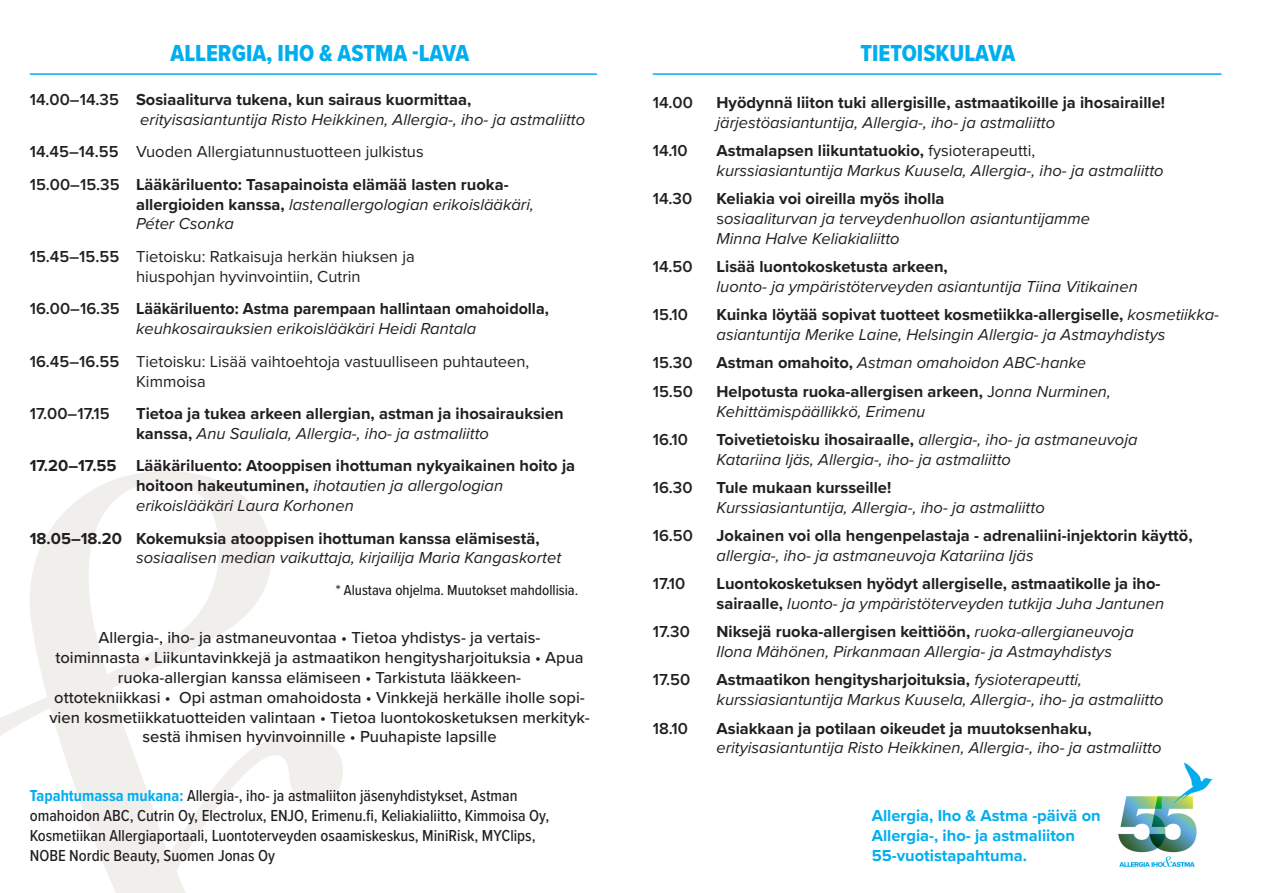
<style>
.page{position:relative;width:1263px;height:893px;background:#fff}
.page>*{position:absolute;margin:0;border:0;box-sizing:border-box;transform-origin:0 0}
.t1{font:24px "Proxima Nova Cond Extrabld";color:#00aeef}
.t2{font:italic 16.5px/19.8px "Proxima Nova";color:#231f20}
.t3{font:700 16.5px/19.8px "Proxima Nova";color:#231f20}
.t4{font:500 16.5px/19.8px "Proxima Nova";color:#231f20;text-align:center}
.t5{font:500 16.5px/19.8px "Proxima Nova Cond";color:#231f20}
.t6{font:16.5px/19.8px "Proxima Nova";color:#231f20}
.t7{font:600 16.5px "Proxima Nova";color:#231f20}
.t8{font:700 16.5px/19.8px "Proxima Nova";color:#00aeef}
.t9{font:500 15px "Proxima Nova Cond";color:#231f20}
.s1{font-weight:600;font-style:normal}
.s2{font-weight:700;font-style:normal}
.s3{font-weight:600}
.s4{font-weight:400;font-style:italic}
.s5{font-weight:700;color:#00aeef}
.s6{font-style:normal}
</style>
<div class="page">
<img style="left:1118px;top:762px;width:95px;height:105px">
<svg style="left:0;top:471px;width:343px;height:422px"></svg>
<hr style="left:30px;top:73px;width:567px;height:2px;background:#00aeef">
<hr style="left:653px;top:73px;width:568px;height:2px;background:#00aeef">
<p class="t1" style="left:171px;top:36px;width:300px">ALLERGIA, IHO &amp; ASTMA -LAVA</p>
<p class="t2" style="left:140px;top:89px;width:446px;text-indent:-111px"><span class="s1">14.00–14.35</span> <span class="s2">Sosiaaliturva tukena, kun sairaus kuormittaa, </span>erityisasiantuntija Risto Heikkinen, Allergia-, iho- ja astmaliitto</p>
<p class="t6" style="left:30px;top:141px;width:395px"><span class="s3">14.45–14.55</span> Vuoden Allergiatunnustuotteen julkistus</p>
<p class="t3" style="left:136px;top:174px;width:399px;text-indent:-106px"><span class="s3">15.00–15.35</span> Lääkäriluento: Tasapainoista elämää lasten ruoka&shy;allergioiden kanssa, <span class="s4">lastenallergologian erikoislääkäri,<br>Péter Csonka</span></p>
<p class="t6" style="left:136px;top:246px;width:280px;text-indent:-106px"><span class="s3">15.45–15.55</span> Tietoisku: Ratkaisuja herkän hiuksen ja hiuspohjan hyvinvointiin, Cutrin</p>
<p class="t3" style="left:136px;top:299px;width:414px;text-indent:-106px"><span class="s3">16.00–16.35</span> Lääkäriluento: Astma parempaan hallintaan omahoidolla, <span class="s4">keuhkosairauksien erikoislääkäri Heidi Rantala</span></p>
<p class="t6" style="left:136px;top:351px;width:395px;text-indent:-106px"><span class="s3">16.45–16.55</span> Tietoisku: Lisää vaihtoehtoja vastuulliseen puhtauteen,<br>Kimmoisa</p>
<p class="t7" style="left:30px;top:401px;width:81px">17.00–17.15</p>
<p class="t3" style="left:136px;top:403px;width:429px">Tietoa ja tukea arkeen allergian, astman ja ihosairauksien kanssa, <span class="s4">Anu Sauliala, Allergia-, iho- ja astmaliitto</span></p>
<p class="t3" style="left:136px;top:456px;width:441px;text-indent:-106px">17.20–17.55 Lääkäriluento: Atooppisen ihottuman nykyaikainen hoito ja hoitoon hakeutuminen, <span class="s4">ihotautien ja allergologian erikoislääkäri Laura Korhonen</span></p>
<p class="t3" style="left:136px;top:528px;width:427px;text-indent:-106px">18.05–18.20 Kokemuksia atooppisen ihottuman kanssa elämisestä, <span class="s4">sosiaalisen median vaikuttaja, kirjailija Maria Kangaskortet</span></p>
<p class="t9" style="left:336px;top:579px;width:244px">* Alustava ohjelma. Muutokset mahdollisia.</p>
<p class="t4" style="left:49px;top:627px;width:542px">Allergia-, iho- ja astmaneuvontaa • Tietoa yhdistys- ja vertais-<br>toiminnasta • Liikuntavinkkejä ja astmaatikon hengitysharjoituksia • Apua ruoka-allergian kanssa elämiseen • Tarkistuta lääkkeen-<br>ottotekniikkasi • Opi astman omahoidosta • Vinkkejä herkälle iholle sopi&shy;vien kosmetiikkatuotteiden valintaan • Tietoa luontokosketuksen merkityk&shy;sestä ihmisen hyvinvoinnille • Puuhapiste lapsille</p>
<p class="t5" style="left:30px;top:785px;width:521px"><span class="s5">Tapahtumassa mukana:</span> Allergia-, iho- ja astmaliiton jäsenyhdistykset, Astman omahoidon ABC, Cutrin Oy, Electrolux, ENJO, Erimenu.fi, Keliakialiitto, Kimmoisa Oy, Kosmetiikan Allergiaportaali, Luontoterveyden osaamiskeskus, MiniRisk, MYClips, NOBE Nordic Beauty, Suomen Jonas Oy</p>
<p class="t1" style="left:860px;top:36px;width:156px">TIETOISKULAVA</p>
<p class="t7" style="left:653px;top:90px;width:42px">14.00</p>
<p class="t3" style="left:716px;top:92px;width:450px">Hyödynnä liiton tuki allergisille, astmaatikoille ja ihosairaille! <span class="s4">järjestöasiantuntija, Allergia-, iho- ja astmaliitto</span></p>
<p class="t7" style="left:653px;top:138px;width:36px">14.10</p>
<p class="t2" style="left:716px;top:140px;width:449px"><span class="s2">Astmalapsen liikuntatuokio,</span> <span class="s6">fysioterapeutti, </span>kurssiasiantuntija Markus Kuusela, Allergia-, iho- ja astmaliitto</p>
<p class="t7" style="left:653px;top:186px;width:41px">14.30</p>
<p class="t2" style="left:716px;top:188px;width:375px"><span class="s2">Keliakia voi oireilla myös iholla<br></span><span class="s6">s</span>osiaaliturvan ja terveydenhuollon asiantuntijamme<br>Minna Halve Keliakialiitto</p>
<p class="t7" style="left:653px;top:254px;width:41px">14.50</p>
<p class="t2" style="left:716px;top:256px;width:423px"><span class="s2">Lisää luontokosketusta arkeen,<br></span>luonto- ja ympäristöterveyden asiantuntija Tiina Vitikainen</p>
<p class="t7" style="left:653px;top:302px;width:37px">15.10</p>
<p class="t2" style="left:716px;top:304px;width:504px"><span class="s2">Kuinka löytää sopivat tuotteet kosmetiikka-allergiselle,</span> kosmetiikka&shy;asiantuntija Merike Laine, Helsingin Allergia- ja Astmayhdistys</p>
<p class="t7" style="left:653px;top:351px;width:41px">15.30</p>
<p class="t2" style="left:716px;top:352px;width:371px"><span class="s2">Astman omahoito,</span> Astman omahoidon ABC-hanke</p>
<p class="t7" style="left:653px;top:379px;width:42px">15.50</p>
<p class="t2" style="left:716px;top:381px;width:396px"><span class="s2">Helpotusta ruoka-allergisen arkeen,</span> <span class="s6">J</span>onna Nurminen,<br>Kehittämispäällikkö, Erimenu</p>
<p class="t7" style="left:653px;top:427px;width:37px">16.10</p>
<p class="t2" style="left:716px;top:429px;width:423px"><span class="s2">Toivetietoisku ihosairaalle,</span> allergia-, iho- ja astmaneuvoja<br>Katariina Ijäs, Allergia-, iho- ja astmaliitto</p>
<p class="t7" style="left:653px;top:475px;width:41px">16.30</p>
<p class="t2" style="left:716px;top:477px;width:330px"><span class="s2">Tule mukaan kursseille!<br></span>Kurssiasiantuntija, Allergia-, iho- ja astmaliitto</p>
<p class="t7" style="left:653px;top:523px;width:42px">16.50</p>
<p class="t3" style="left:716px;top:525px;width:477px">Jokainen voi olla hengenpelastaja - adrenaliini-injektorin käyttö, <span class="s4">allergia-, iho- ja astmaneuvoja Katariina Ijäs</span></p>
<p class="t7" style="left:653px;top:571px;width:34px">17.10</p>
<p class="t3" style="left:716px;top:573px;width:449px">Luontokosketuksen hyödyt allergiselle, astmaatikolle ja iho&shy;sairaalle, <span class="s4">luonto- ja ympäristöterveyden tutkija Juha Jantunen</span></p>
<p class="t7" style="left:653px;top:619px;width:39px">17.30</p>
<p class="t2" style="left:716px;top:621px;width:419px"><span class="s2">Niksejä ruoka-allergisen keittiöön,</span> ruoka-allergianeuvoja<br>Ilona Mähönen, Pirkanmaan Allergia- ja Astmayhdistys</p>
<p class="t7" style="left:653px;top:668px;width:39px">17.50</p>
<p class="t2" style="left:716px;top:669px;width:449px"><span class="s2">Astmaatikon hengitysharjoituksia,</span> fysioterapeutti, kurssiasiantuntija Markus Kuusela, Allergia-, iho- ja astmaliitto</p>
<p class="t7" style="left:653px;top:716px;width:37px">18.10</p>
<p class="t2" style="left:716px;top:717px;width:446px"><span class="s2">Asiakkaan ja potilaan oikeudet ja muutoksenhaku, </span>erityisasiantuntija Risto Heikkinen, Allergia-, iho- ja astmaliitto</p>
<p class="t8" style="left:872px;top:805px;width:230px">Allergia, Iho &amp; Astma -päivä on<br>Allergia-, iho- ja astmaliiton<br>55-vuotistapahtuma.</p>
</div>
